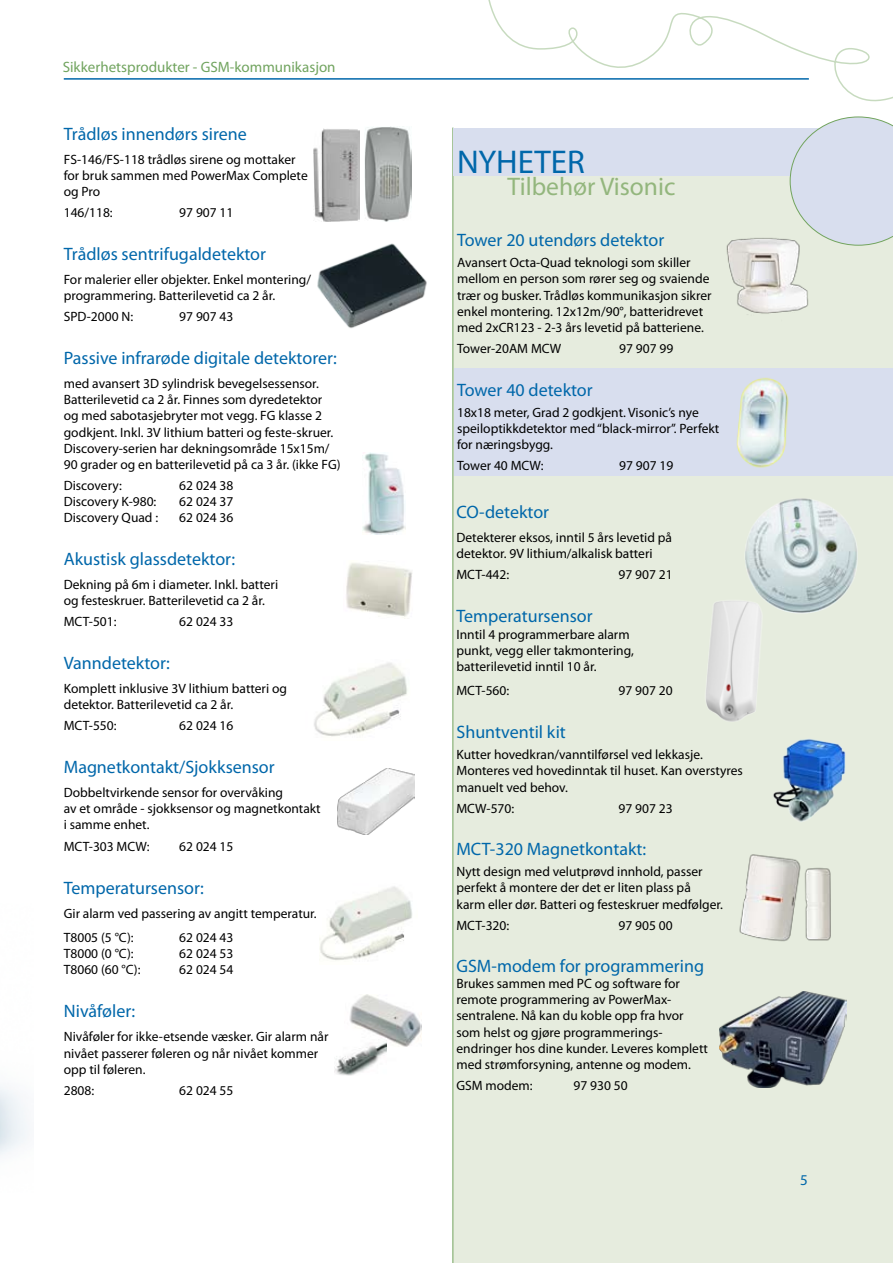
<style>
.page{position:relative;width:893px;height:1263px;background:#fff}
.page>*{position:absolute;margin:0;border:0;box-sizing:border-box;transform-origin:0 0}
.t1{font:33px "Myriad Pro";color:#0067aa}
.t2{font:25.5px "Myriad Pro";color:#93b67d}
.t3{font:18px "Myriad Pro";color:#0067aa}
.t4{font:15px "Myriad Pro";color:#71a45f}
.t5{font:15px "Myriad Pro";color:#0067aa}
.t6{font:13.5px/16.2px "Myriad Pro";color:#000}
</style>
<div class="page">
<hr style="left:64px;top:78px;width:745px;height:2px;background:#0067aa">
<svg style="left:484px;top:0;width:409px;height:102px"></svg>
<div style="left:453px;top:168px;width:440px;height:1095px;background:#e6ecde"></div>
<img style="left:362px;top:452px;width:43px;height:83px">
<img style="left:346px;top:562px;width:66px;height:57px">
<img style="left:314px;top:662px;width:94px;height:75px">
<img style="left:314px;top:128px;width:45px;height:93px">
<img style="left:365px;top:126px;width:47px;height:96px">
<img style="left:320px;top:886px;width:92px;height:75px">
<hr style="left:452px;top:128px;width:1px;height:1135px;background:#72a45e">
<img style="left:317px;top:243px;width:110px;height:85px">
<img style="left:337px;top:769px;width:78px;height:66px">
<div style="left:453px;top:128px;width:439px;height:47px;background:#d8deee"></div>
<svg style="left:790px;top:117px;width:103px;height:129px"></svg>
<img style="left:349px;top:994px;width:72px;height:59px">
<img style="left:334px;top:1039px;width:52px;height:36px">
<div style="left:454px;top:368px;width:439px;height:107px;background:#d8deee"></div>
<img style="left:736px;top:377px;width:53px;height:91px">
<img style="left:726px;top:227px;width:92px;height:88px">
<img style="left:706px;top:601px;width:56px;height:121px">
<img style="left:773px;top:739px;width:73px;height:83px">
<img style="left:732px;top:498px;width:126px;height:127px">
<img style="left:739px;top:854px;width:92px;height:88px">
<img style="left:719px;top:992px;width:127px;height:95px">
<p class="t4" style="left:63px;top:58px;width:274px">Sikkerhetsprodukter - GSM-kommunikasjon</p>
<h3 class="t3" style="left:64px;top:122px;width:184px">Trådløs innendørs sirene</h3>
<p class="t6" style="left:64px;top:151px;width:245px">FS-146/FS-118 trådløs sirene og mottaker for bruk sammen med PowerMax Complete og Pro</p>
<p class="t6" style="left:64px;top:204px;width:50px">146/118:</p>
<p class="t6" style="left:179px;top:204px;width:56px">97 907 11</p>
<h3 class="t3" style="left:64px;top:242px;width:204px">Trådløs sentrifugaldetektor</h3>
<p class="t6" style="left:64px;top:271px;width:249px">For malerier eller objekter. Enkel montering/ programmering. Batterilevetid ca 2 år.</p>
<p class="t6" style="left:64px;top:308px;width:71px">SPD-2000 N:</p>
<p class="t6" style="left:179px;top:308px;width:56px">97 907 43</p>
<h3 class="t3" style="left:64px;top:347px;width:275px">Passive infrarøde digitale detektorer:</h3>
<p class="t6" style="left:64px;top:375px;width:278px">med avansert 3D sylindrisk bevegelsessensor.<br>Batterilevetid ca 2 år. Finnes som dyredetektor<br>og med sabotasjebryter mot vegg. FG klasse 2 godkjent. Inkl. 3V lithium batteri og feste-skruer.<br>Discovery-serien har dekningsområde 15x15m/ 90 grader og en batterilevetid på ca 3 år. (ikke FG)</p>
<p class="t6" style="left:64px;top:477px;width:60px">Discovery:</p>
<p class="t6" style="left:179px;top:477px;width:56px">62 024 38</p>
<p class="t6" style="left:64px;top:493px;width:94px">Discovery K-980:</p>
<p class="t6" style="left:179px;top:493px;width:56px">62 024 37</p>
<p class="t6" style="left:64px;top:510px;width:96px">Discovery Quad :</p>
<p class="t6" style="left:179px;top:510px;width:56px">62 024 36</p>
<h3 class="t3" style="left:64px;top:548px;width:173px">Akustisk glassdetektor:</h3>
<p class="t6" style="left:64px;top:576px;width:216px">Dekning på 6m i diameter. Inkl. batteri og festeskruer. Batterilevetid ca 2 år.</p>
<p class="t6" style="left:64px;top:613px;width:54px">MCT-501:</p>
<p class="t6" style="left:179px;top:613px;width:56px">62 024 33</p>
<h3 class="t3" style="left:64px;top:652px;width:108px">Vanndetektor:</h3>
<p class="t6" style="left:64px;top:680px;width:225px">Komplett inklusive 3V lithium batteri og detektor. Batterilevetid ca 2 år.</p>
<p class="t6" style="left:64px;top:717px;width:54px">MCT-550:</p>
<p class="t6" style="left:179px;top:717px;width:56px">62 024 16</p>
<h3 class="t3" style="left:64px;top:755px;width:212px">Magnetkontakt/Sjokksensor</h3>
<p class="t6" style="left:64px;top:784px;width:258px">Dobbeltvirkende sensor for overvåking<br>av et område - sjokksensor og magnetkontakt i samme enhet.</p>
<p class="t6" style="left:64px;top:838px;width:87px">MCT-303 MCW:</p>
<p class="t6" style="left:179px;top:838px;width:56px">62 024 15</p>
<h3 class="t3" style="left:64px;top:877px;width:142px">Temperatursensor:</h3>
<p class="t6" style="left:64px;top:901px;width:254px;line-height:24px">Gir alarm ved passering av angitt temperatur.<br>T8005 (5 °C):</p>
<p class="t6" style="left:179px;top:929px;width:56px">62 024 43</p>
<p class="t6" style="left:64px;top:945px;width:71px">T8000 (0 °C):</p>
<p class="t6" style="left:179px;top:945px;width:56px">62 024 53</p>
<p class="t6" style="left:64px;top:961px;width:78px">T8060 (60 °C):</p>
<p class="t6" style="left:179px;top:961px;width:56px">62 024 54</p>
<h3 class="t3" style="left:64px;top:1000px;width:73px">Nivåføler:</h3>
<p class="t6" style="left:64px;top:1029px;width:266px">Nivåføler for ikke-etsende væsker. Gir alarm når nivået passerer føleren og når nivået kommer opp til føleren.</p>
<p class="t6" style="left:64px;top:1082px;width:32px">2808:</p>
<p class="t6" style="left:179px;top:1082px;width:56px">62 024 55</p>
<h1 class="t1" style="left:457px;top:141px;width:129px">NYHETER</h1>
<h2 class="t2" style="left:507px;top:170px;width:170px">Tilbehør Visonic</h2>
<h3 class="t3" style="left:457px;top:229px;width:209px">Tower 20 utendørs detektor</h3>
<p class="t6" style="left:457px;top:254px;width:256px">Avansert Octa-Quad teknologi som skiller mellom en person som rører seg og svaiende trær og busker. Trådløs kommunikasjon sikrer enkel montering. 12x12m/90°, batteridrevet med 2xCR123 - 2-3 års levetid på batteriene.</p>
<p class="t6" style="left:457px;top:340px;width:106px">Tower-20AM MCW</p>
<p class="t6" style="left:619px;top:340px;width:56px">97 907 99</p>
<h3 class="t3" style="left:457px;top:378px;width:137px">Tower 40 detektor</h3>
<p class="t6" style="left:457px;top:404px;width:264px">18x18 meter, Grad 2 godkjent. Visonic’s nye speiloptikkdetektor med “black-mirror”. Perfekt for næringsbygg.</p>
<p class="t6" style="left:457px;top:457px;width:88px">Tower 40 MCW:</p>
<p class="t6" style="left:619px;top:457px;width:56px">97 907 19</p>
<h3 class="t3" style="left:456px;top:501px;width:94px">CO-detektor</h3>
<p class="t6" style="left:456px;top:529px;width:217px">Detekterer eksos, inntil 5 års levetid på detektor. 9V lithium/alkalisk batteri</p>
<p class="t6" style="left:456px;top:566px;width:54px">MCT-442:</p>
<p class="t6" style="left:618px;top:566px;width:56px">97 907 21</p>
<h3 class="t3" style="left:456px;top:605px;width:138px">Temperatursensor</h3>
<p class="t6" style="left:456px;top:626px;width:179px">Inntil 4 programmerbare alarm punkt, vegg eller takmontering, batterilevetid inntil 10 år.</p>
<p class="t6" style="left:456px;top:682px;width:54px">MCT-560:</p>
<p class="t6" style="left:618px;top:682px;width:56px">97 907 20</p>
<h3 class="t3" style="left:456px;top:721px;width:111px">Shuntventil kit</h3>
<p class="t6" style="left:456px;top:746px;width:288px">Kutter hovedkran/vanntilførsel ved lekkasje.<br>Monteres ved hovedinntak til huset. Kan overstyres manuelt ved behov.</p>
<p class="t6" style="left:456px;top:800px;width:59px">MCW-570:</p>
<p class="t6" style="left:618px;top:800px;width:56px">97 907 23</p>
<h3 class="t3" style="left:456px;top:838px;width:191px">MCT-320 Magnetkontakt:</h3>
<p class="t6" style="left:456px;top:863px;width:268px">Nytt design med velutprøvd innhold, passer perfekt å montere der det er liten plass på<br>karm eller dør. Batteri og festeskruer medfølger.</p>
<p class="t6" style="left:456px;top:917px;width:54px">MCT-320:</p>
<p class="t6" style="left:618px;top:917px;width:56px">97 905 00</p>
<h3 class="t3" style="left:456px;top:954px;width:249px">GSM-modem for programmering</h3>
<p class="t6" style="left:456px;top:975px;width:253px">Brukes sammen med PC og software for remote programmering av PowerMax&shy;sentralene. Nå kan du koble opp fra hvor som helst og gjøre programmerings&shy;endringer hos dine kunder. Leveres komplett med strømforsyning, antenne og modem.</p>
<p class="t6" style="left:456px;top:1077px;width:78px">GSM modem:</p>
<p class="t6" style="left:573px;top:1077px;width:56px">97 930 50</p>
<p class="t5" style="left:800px;top:1171px;width:9px">5</p>
</div>
